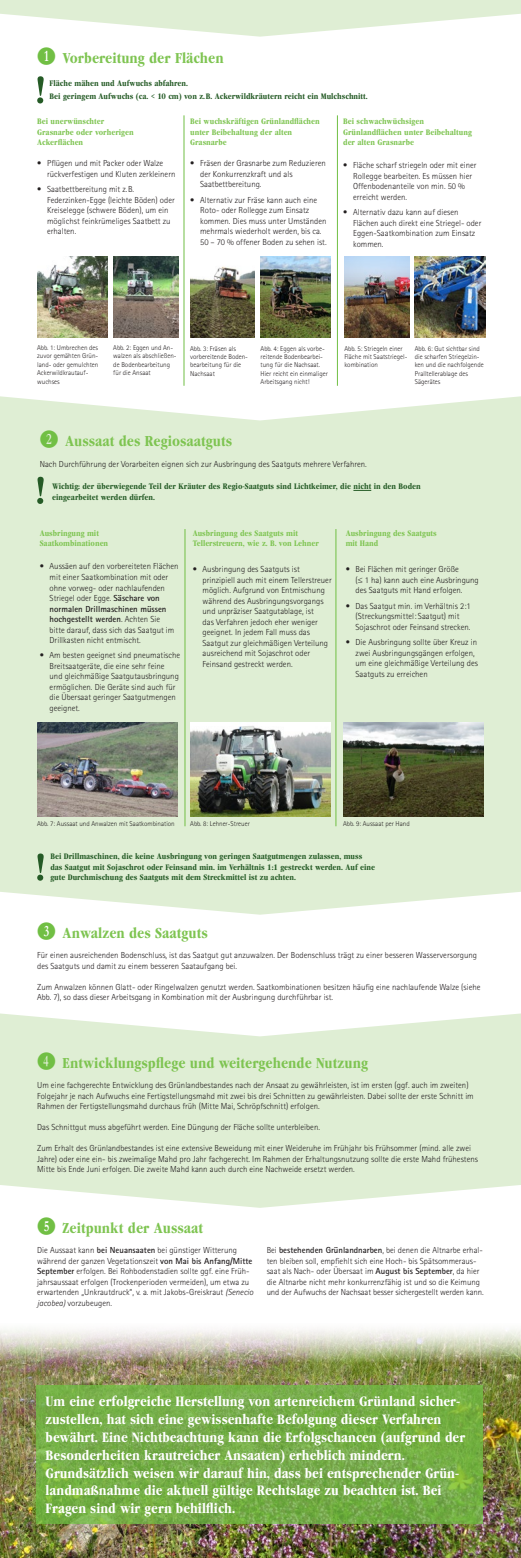
<style>
.page{position:relative;width:521px;height:1558px;background:#fff}
.page>*{position:absolute;margin:0;border:0;box-sizing:border-box;transform-origin:0 0}
.t1{font:15.75px "Garam ITCSB Bol Con";color:#7ec451}
.t2{font:14.88px/17.8px "Garam ITCSB Bol Con";color:#fff}
.stand_2sp{font:300 8.75px/10.5px "Rotis Sans Serif";color:#231f20}
.t3{font:8.75px/10.5px "Garam ITCSB Bol Con";color:#255b26}
.t4{font:8.75px/10.5px "Garam ITCSB Bol Con";color:#7ec451}
.t5{font:300 7px/8.4px "Rotis Sans Serif";color:#231f20}
.s1{font-family:"Numberpile";font-size:20.12px;color:#71bf44}
.s2{font-weight:700}
.s3{font-style:italic}
</style>
<div class="page">
<img style="left:0;top:1385px;width:521px;height:173px">
<svg style="left:0;top:1181px;width:521px;height:27px"></svg>
<svg style="left:0;top:1013px;width:521px;height:168px;background:#e1efd7"></svg>
<div style="left:0;top:396px;width:521px;height:457px;background:#dfeed4"></div>
<svg style="left:353px;top:490px;width:18px;height:1px"></svg>
<img style="left:113px;top:256px;width:65px;height:82px">
<img style="left:37px;top:256px;width:70px;height:82px">
<img style="left:190px;top:266px;width:65px;height:72px">
<hr style="left:184px;top:115px;width:1px;height:271px;background:#71bf44">
<hr style="left:337px;top:115px;width:1px;height:271px;background:#71bf44">
<hr style="left:185px;top:529px;width:1px;height:297px;background:#71bf44">
<hr style="left:335px;top:529px;width:1px;height:297px;background:#71bf44">
<img style="left:343px;top:722px;width:141px;height:94px">
<img style="left:37px;top:722px;width:141px;height:94px">
<img style="left:261px;top:256px;width:70px;height:82px">
<svg style="left:0;top:0;width:521px;height:37px"></svg>
<svg style="left:0;top:853px;width:521px;height:61px"></svg>
<img style="left:190px;top:722px;width:141px;height:94px">
<svg style="left:36px;top:1385px;width:446px;height:138px;background:#75ad47"></svg>
<img style="left:0;top:1328px;width:521px;height:57px">
<svg style="left:37px;top:477px;width:7px;height:27px"></svg>
<img style="left:344px;top:256px;width:65px;height:82px">
<img style="left:415px;top:256px;width:70px;height:82px">
<svg style="left:37px;top:76px;width:7px;height:27px"></svg>
<h3 class="t1" style="left:37px;top:50px;width:188px"><span class="s1">B</span> Vorbereitung der Flächen</h3>
<h4 class="t3" style="left:50px;top:77px;width:319px;line-height:12.6px">Fläche mähen und Aufwuchs abfahren.<br>Bei geringem Aufwuchs (ca. &lt; 10 cm) von z. B. Ackerwildkräutern reicht ein Mulchschnitt.</h4>
<h4 class="t4" style="left:37px;top:116px;width:98px">Bei unerwünschter<br>Grasnarbe oder vorherigen<br>Ackerflächen</h4>
<p class="stand_2sp" style="left:47px;top:158px;width:130px;text-indent:-10px">• Pflügen und mit Packer oder Walze rückverfestigen und Kluten zerkleinern</p>
<p class="stand_2sp" style="left:47px;top:184px;width:129px;text-indent:-10px">• Saatbettbereitung mit z. B.<br>Federzinken-Egge (leichte Böden) oder<br>Kreiselegge (schwere Böden), um ein möglichst feinkrümeliges Saatbett zu erhalten.</p>
<h4 class="t4" style="left:190px;top:116px;width:131px">Bei wuchskräftigen Grünlandflächen unter Beibehaltung der alten<br>Grasnarbe</h4>
<p class="stand_2sp" style="left:200px;top:158px;width:127px;text-indent:-10px">• Fräsen der Grasnarbe zum Reduzieren der Konkurrenzkraft und als<br>Saatbettbereitung.</p>
<p class="stand_2sp" style="left:200px;top:194px;width:128px;text-indent:-10px">• Alternativ zur Fräse kann auch eine Roto- oder Rollegge zum Einsatz kommen. Dies muss unter Umständen mehrmals wiederholt werden, bis ca.<br>50 – 70 % offener Boden zu sehen ist.</p>
<h4 class="t4" style="left:343px;top:116px;width:130px">Bei schwachwüchsigen<br>Grünlandflächen unter Beibehaltung der alten Grasnarbe</h4>
<p class="stand_2sp" style="left:353px;top:160px;width:125px;text-indent:-10px">• Fläche scharf striegeln oder mit einer<br>Rollegge bearbeiten. Es müssen hier<br>Offenbodenanteile von min. 50 % erreicht werden.</p>
<p class="stand_2sp" style="left:353px;top:207px;width:130px;text-indent:-10px">• Alternativ dazu kann auf diesen<br>Flächen auch direkt eine Striegel- oder<br>Eggen-Saatkombination zum Einsatz kommen.</p>
<p class="t5" style="left:37px;top:343px;width:63px">Abb. 1: Umbrechen des zuvor gemähten Grün&shy;land- oder gemulchten<br>Ackerwildkrautauf&shy;wuchses</p>
<p class="t5" style="left:113px;top:343px;width:65px">Abb. 2: Eggen und An&shy;walzen als abschließen&shy;de Bodenbearbeitung für die Ansaat</p>
<p class="t5" style="left:190px;top:344px;width:59px">Abb. 3: Fräsen als vorbereitende Boden&shy;bearbeitung für die<br>Nachsaat</p>
<p class="t5" style="left:261px;top:344px;width:69px">Abb. 4: Eggen als vorbe&shy;reitende Bodenbearbei&shy;tung für die Nachsaat.<br>Hier reicht ein einmaliger<br>Arbeitsgang nicht!</p>
<p class="t5" style="left:344px;top:344px;width:64px">Abb. 5: Striegeln einer<br>Fläche mit Saatstriegel&shy;kombination</p>
<p class="t5" style="left:415px;top:344px;width:70px">Abb. 6: Gut sichtbar sind die scharfen Striegelzin&shy;ken und die nachfolgende<br>Pralltellerablage des<br>Sägerätes</p>
<h3 class="t1" style="left:40px;top:433px;width:194px"><span class="s1">C</span> Aussaat des Regiosaatguts</h3>
<p class="stand_2sp" style="left:40px;top:458px;width:329px">Nach Durchführung der Vorarbeiten eignen sich zur Ausbringung des Saatguts mehrere Verfahren.</p>
<h4 class="t3" style="left:52px;top:482px;width:370px">Wichtig: der überwiegende Teil der Kräuter des Regio-Saatguts sind Lichtkeimer, die nicht in den Boden eingearbeitet werden dürfen.</h4>
<h4 class="t4" style="left:40px;top:528px;width:70px">Ausbringung mit<br>Saatkombinationen</h4>
<p class="stand_2sp" style="left:50px;top:561px;width:130px;text-indent:-10px">• Aussäen auf den vorbereiteten Flächen mit einer Saatkombination mit oder ohne vorweg- oder nachlaufenden Striegel oder Egge. <span class="s2">Säschare von normalen Drillmaschinen müssen hochgestellt werden</span>. Achten Sie<br>bitte darauf, dass sich das Saatgut im Drillkasten nicht entmischt.</p>
<p class="stand_2sp" style="left:50px;top:650px;width:132px;text-indent:-10px">• Am besten geeignet sind pneumatische Breitsaatgeräte, die eine sehr feine<br>und gleichmäßige Saatgutausbringung ermöglichen. Die Geräte sind auch für die Übersaat geringer Saatgutmengen geeignet.</p>
<h4 class="t4" style="left:193px;top:528px;width:128px">Ausbringung des Saatguts mit<br>Tellerstreuern, wie z. B. von Lehner</h4>
<p class="stand_2sp" style="left:203px;top:564px;width:131px;text-indent:-10px">• Ausbringung des Saatguts ist prinzipiell auch mit einem Tellerstreuer möglich. Aufgrund von Entmischung während des Ausbringungsvorgangs und unpräziser Saatgutablage, ist<br>das Verfahren jedoch eher weniger geeignet. In jedem Fall muss das Saatgut zur gleichmäßigen Verteilung ausreichend mit Sojaschrot oder Feinsand gestreckt werden.</p>
<h4 class="t4" style="left:346px;top:528px;width:93px">Ausbringung des Saatguts mit Hand</h4>
<p class="stand_2sp" style="left:356px;top:564px;width:125px;text-indent:-10px">• Bei Flächen mit geringer Größe<br>(≤ 1 ha) kann auch eine Ausbringung des Saatguts mit Hand erfolgen.</p>
<p class="stand_2sp" style="left:356px;top:600px;width:117px;text-indent:-10px">• Das Saatgut min. im Verhältnis 2:1 (Streckungsmittel : Saatgut) mit<br>Sojaschrot oder Feinsand strecken.</p>
<p class="stand_2sp" style="left:356px;top:637px;width:124px;text-indent:-10px">• Die Ausbringung sollte über Kreuz in zwei Ausbringungsgängen erfolgen, um eine gleichmäßige Verteilung des Saatguts zu erreichen</p>
<p class="t5" style="left:37px;top:820px;width:139px">Abb. 7: Aussaat und Anwalzen mit Saatkombination</p>
<p class="t5" style="left:343px;top:820px;width:68px">Abb. 9: Aussaat per Hand</p>
<h4 class="t3" style="left:50px;top:851px;width:326px">Bei Drillmaschinen, die keine Ausbringung von geringen Saatgutmengen zulassen, muss das Saatgut mit Sojaschrot oder Feinsand min. im Verhältnis 1:1 gestreckt werden. Auf eine gute Durchmischung des Saatguts mit dem Streckmittel ist zu achten.</h4>
<p class="t5" style="left:190px;top:820px;width:61px">Abb. 8: Lehner-Streuer</p>
<h3 class="t1" style="left:37px;top:924px;width:172px"><span class="s1">D</span> Anwalzen des Saatguts</h3>
<p class="stand_2sp" style="left:37px;top:950px;width:441px">Für einen ausreichenden Bodenschluss, ist das Saatgut gut anzuwalzen. Der Bodenschluss trägt zu einer besseren Wasserversorgung des Saatguts und damit zu einem besseren Saataufgang bei.</p>
<p class="stand_2sp" style="left:37px;top:981px;width:445px">Zum Anwalzen können Glatt- oder Ringelwalzen genutzt werden. Saatkombinationen besitzen häufig eine nachlaufende Walze (siehe<br>Abb. 7), so dass dieser Arbeitsgang in Kombination mit der Ausbringung durchführbar ist.</p>
<h3 class="t1" style="left:37px;top:1054px;width:332px"><span class="s1">E</span> Entwicklungspflege und weitergehende Nutzung</h3>
<p class="stand_2sp" style="left:37px;top:1080px;width:438px">Um eine fachgerechte Entwicklung des Grünlandbestandes nach der Ansaat zu gewährleisten, ist im ersten (ggf. auch im zweiten)<br>Folgejahr je nach Aufwuchs eine Fertigstellungsmahd mit zwei bis drei Schnitten zu gewährleisten. Dabei sollte der erste Schnitt im<br>Rahmen der Fertigstellungsmahd durchaus früh (Mitte Mai, Schröpfschnitt) erfolgen.</p>
<p class="stand_2sp" style="left:37px;top:1122px;width:284px">Das Schnittgut muss abgeführt werden. Eine Düngung der Fläche sollte unterbleiben.</p>
<p class="stand_2sp" style="left:37px;top:1143px;width:442px">Zum Erhalt des Grünlandbestandes ist eine extensive Beweidung mit einer Weideruhe im Frühjahr bis Frühsommer (mind. alle zwei<br>Jahre) oder eine ein- bis zweimalige Mahd pro Jahr fachgerecht. Im Rahmen der Erhaltungsnutzung sollte die erste Mahd frühestens<br>Mitte bis Ende Juni erfolgen. Die zweite Mahd kann auch durch eine Nachweide ersetzt werden.</p>
<h3 class="t1" style="left:37px;top:1219px;width:167px"><span class="s1">F</span> Zeitpunkt der Aussaat</h3>
<p class="stand_2sp" style="left:37px;top:1245px;width:218px">Die Aussaat kann <span class="s2">bei Neuansaaten</span> bei günstiger Witterung während der ganzen Vegetationszeit <span class="s2">von Mai bis Anfang/Mitte September</span> erfolgen. Bei Rohbodenstadien sollte ggf. eine Früh&shy;jahrsaussaat erfolgen (Trockenperioden vermeiden), um etwa zu erwartenden „Unkrautdruck“, v. a. mit Jakobs-Greiskraut <span class="s3">(Senecio jacobea)</span> vorzubeugen.</p>
<p class="stand_2sp" style="left:267px;top:1245px;width:218px">Bei <span class="s2">bestehenden Grünlandnarben</span>, bei denen die Altnarbe erhal&shy;ten bleiben soll, empfiehlt sich eine Hoch- bis Spätsommeraus&shy;saat als Nach- oder Übersaat im <span class="s2">August bis September</span>, da hier die Altnarbe nicht mehr konkurrenzfähig ist und so die Keimung und der Aufwuchs der Nachsaat besser sichergestellt werden kann.</p>
<h4 class="t2" style="left:46px;top:1393px;width:421px">Um eine erfolgreiche Herstellung von artenreichem Grünland sicher&shy;zustellen, hat sich eine gewissenhafte Befolgung dieser Verfahren bewährt. Eine Nichtbeachtung kann die Erfolgschancen (aufgrund der Besonderheiten krautreicher Ansaaten) erheblich mindern.<br>Grundsätzlich weisen wir darauf hin, dass bei entsprechender Grün&shy;landmaßnahme die aktuell gültige Rechtslage zu beachten ist. Bei Fragen sind wir gern behilflich.</h4>
</div>
